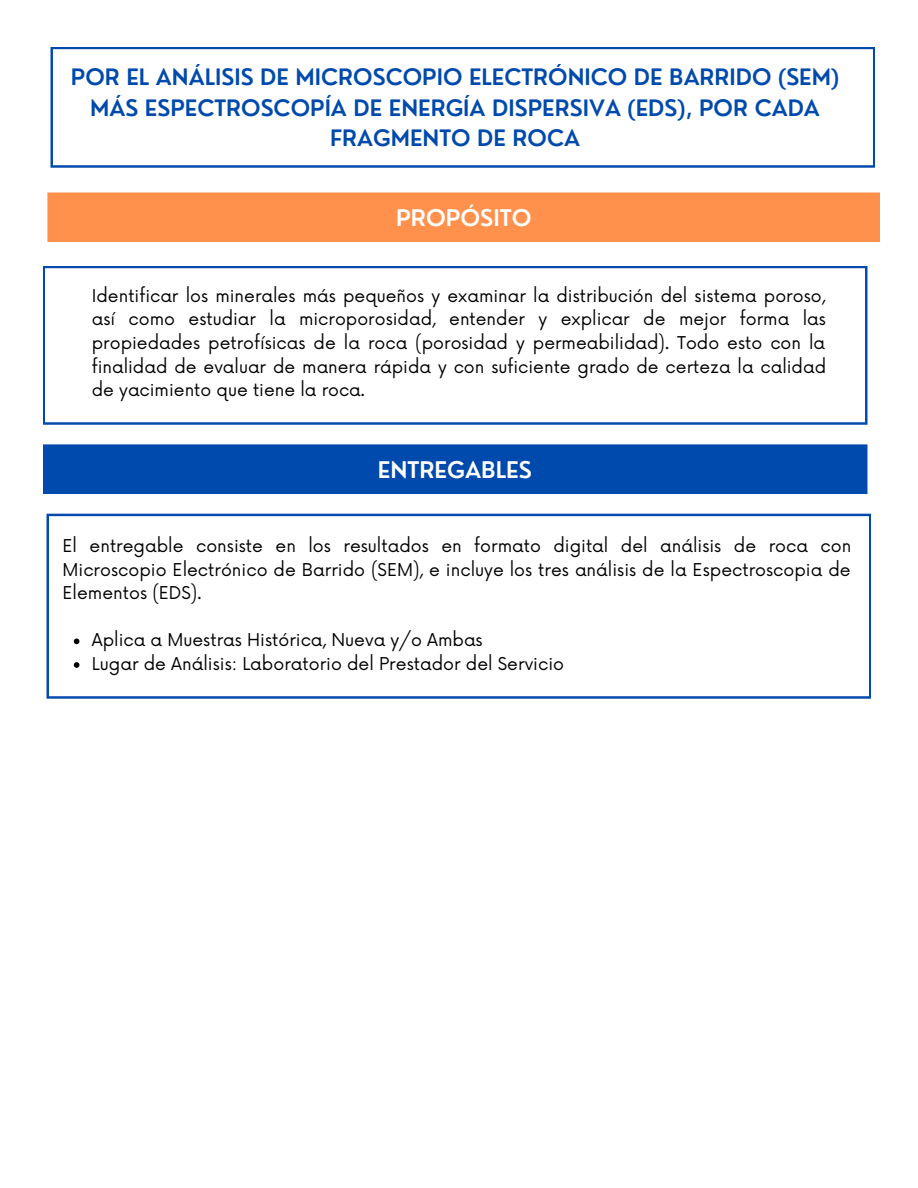
<style>
.page{position:relative;width:918px;height:1188px;background:#fff}
.page>*{position:absolute;margin:0;border:0;box-sizing:border-box;transform-origin:0 0}
.t1{font:600 22.35px "Nourd";color:#fff}
.t2{font:600 22.05px/30.3px "Nourd";color:#004aad;text-align:center}
.t3{font:17.25px/23.7px "Now";color:#000;text-align:justify}
</style>
<div class="page">
<svg style="left:50px;top:47px;width:825px;height:121px"></svg>
<svg style="left:47px;top:514px;width:824px;height:185px"></svg>
<svg style="left:74px;top:639px;width:5px;height:5px"></svg>
<svg style="left:74px;top:662px;width:5px;height:6px"></svg>
<svg style="left:43px;top:266px;width:825px;height:159px"></svg>
<div style="left:47px;top:192px;width:833px;height:50px;background:#ff914d"></div>
<div style="left:43px;top:444px;width:825px;height:50px;background:#004aad"></div>
<p class="t2" style="left:71px;top:62px;width:770px">POR EL ANÁLISIS DE MICROSCOPIO ELECTRÓNICO DE BARRIDO (SEM)<br>MÁS ESPECTROSCOPÍA DE ENERGÍA DISPERSIVA (EDS), POR CADA<br>FRAGMENTO DE ROCA</p>
<p class="t1" style="left:396px;top:203px;width:137px">PROPÓSITO</p>
<p class="t3" style="left:92px;top:285px;width:736px">Identificar los minerales más pequeños y examinar la distribución del sistema poroso, así como estudiar la microporosidad, entender y explicar de mejor forma las propiedades petrofísicas de la roca (porosidad y permeabilidad). Todo esto con la finalidad de evaluar de manera rápida y con suficiente grado de certeza la calidad de yacimiento que tiene la roca.</p>
<p class="t1" style="left:378px;top:455px;width:156px">ENTREGABLES</p>
<p class="t3" style="left:63px;top:535px;width:790px">El entregable consiste en los resultados en formato digital del análisis de roca con Microscopio Electrónico de Barrido (SEM), e incluye los tres análisis de la Espectroscopia de Elementos (EDS).</p>
<p class="t3" style="left:92px;top:629px;width:474px">Aplica a Muestras Histórica, Nueva y/o Ambas<br>Lugar de Análisis: Laboratorio del Prestador del Servicio</p>
</div>
